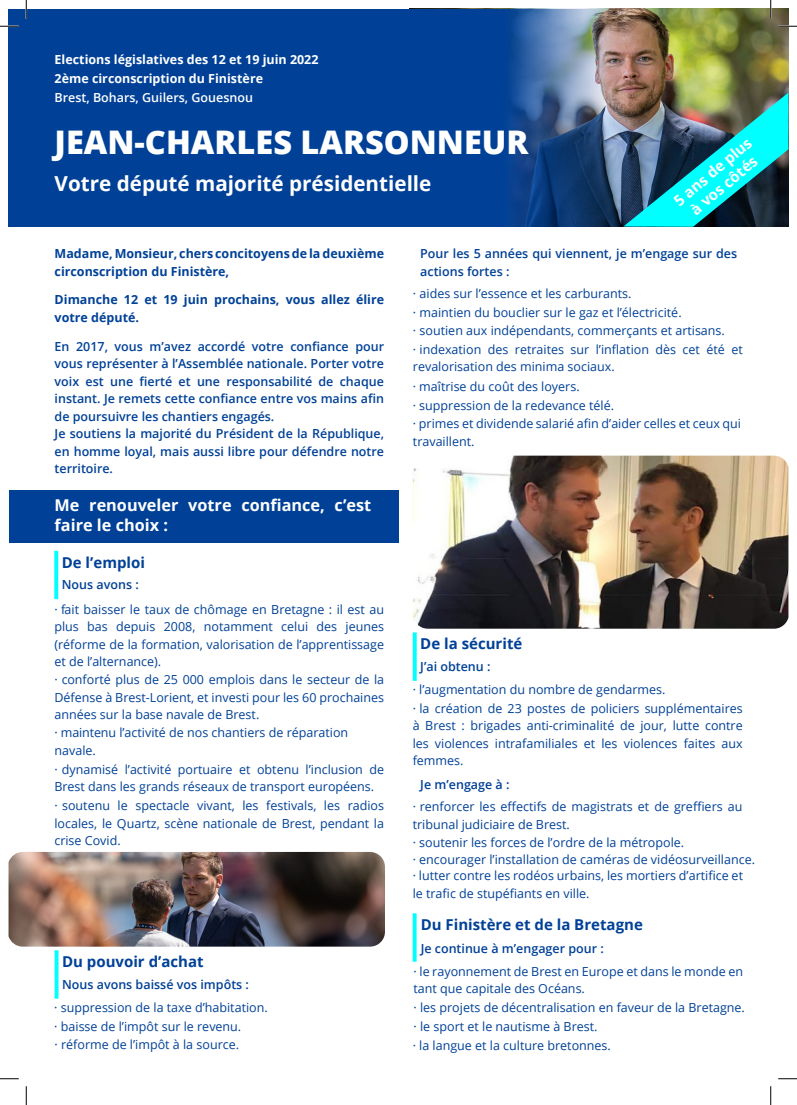
<style>
.page{position:relative;width:797px;height:1105px;background:#fff}
.page>*{position:absolute;margin:0;border:0;box-sizing:border-box;transform-origin:0 0}
.t1{font:800 32.5px "Open Sans";color:#fff}
.t2{font:700 20.62px "Open Sans";color:#fff}
.t3{font:700 16.25px/20px "Open Sans";color:#fff}
.t4{font:700 15px "Open Sans";color:#004197}
.t5{font:700 15px "Open Sans";color:#fff}
.t6{font:12.5px/17.5px "Open Sans";color:#004197}
.t7{font:600 12.5px/17.5px "Open Sans";color:#004197;text-align:justify}
.t8{font:700 12.5px/17.5px "Open Sans";color:#004197}
.t9{font:700 12.5px "Open Sans";color:#fff}
.t10{font:600 12.5px "Open Sans";color:#fff}
</style>
<div class="page">
<img style="left:604px;top:9px;width:184px;height:217px">
<img style="left:483px;top:9px;width:121px;height:217px">
<div style="left:9px;top:490px;width:389px;height:52px;background:#004197"></div>
<div style="left:9px;top:9px;width:474px;height:217px;background:#004197"></div>
<img style="left:623px;top:92px;width:166px;height:135px">
<svg style="left:54px;top:551px;width:4px;height:48px"></svg>
<img style="left:9px;top:852px;width:376px;height:95px">
<img style="left:413px;top:456px;width:375px;height:173px">
<svg style="left:55px;top:950px;width:4px;height:49px"></svg>
<svg style="left:412px;top:913px;width:4px;height:49px"></svg>
<hr style="left:413px;top:632px;width:3px;height:49px;background:#0ff">
<svg style="left:0;top:25px;width:19px;height:2px"></svg>
<svg style="left:778px;top:25px;width:19px;height:2px"></svg>
<svg style="left:0;top:1078px;width:19px;height:1px"></svg>
<svg style="left:778px;top:1078px;width:19px;height:1px"></svg>
<svg style="left:25px;top:0;width:2px;height:19px"></svg>
<svg style="left:25px;top:1086px;width:2px;height:19px"></svg>
<svg style="left:770px;top:0;width:1px;height:19px"></svg>
<svg style="left:770px;top:1086px;width:1px;height:19px"></svg>
<p class="t9" style="left:55px;top:51px;width:265px">Elections législatives des 12 et 19 juin 2022</p>
<p class="t9" style="left:55px;top:70px;width:210px">2ème circonscription du Finistère</p>
<p class="t10" style="left:55px;top:89px;width:200px">Brest, Bohars, Guilers, Gouesnou</p>
<p class="t1" style="left:55px;top:118px;width:475px">JEAN-CHARLES LARSONNEUR</p>
<p class="t2" style="left:55px;top:169px;width:378px">Votre député majorité présidentielle</p>
<p class="t5" style="left:669px;top:195px;width:98px;rotate:-40deg">5 ans de plus</p>
<p class="t5" style="left:685px;top:203px;width:83px;rotate:-40deg">à vos côtés</p>
<p class="t8" style="left:55px;top:244px;width:331px">Madame, Monsieur, chers concitoyens de la deuxième circonscription du Finistère,</p>
<p class="t8" style="left:55px;top:291px;width:331px">Dimanche 12 et 19 juin prochains, vous allez élire votre député.</p>
<p class="t7" style="left:55px;top:337px;width:331px">En 2017, vous m’avez accordé votre confiance pour vous représenter à l’Assemblée nationale. Porter votre voix est une fierté et une responsabilité de chaque instant. Je remets cette confiance entre vos mains afin de poursuivre les chantiers engagés.</p>
<p class="t7" style="left:55px;top:424px;width:331px">Je soutiens la majorité du Président de la République, en homme loyal, mais aussi libre pour défendre notre territoire.</p>
<p class="t3" style="left:55px;top:495px;width:318px">Me renouveler votre confiance, c’est faire le choix :</p>
<p class="t4" style="left:62px;top:552px;width:85px">De l’emploi</p>
<p class="t7" style="left:62px;top:576px;width:78px">Nous avons :</p>
<p class="t6" style="left:54px;top:600px;width:331px;text-align:justify">· fait baisser le taux de chômage en Bretagne : il est au plus bas depuis 2008, notamment celui des jeunes (réforme de la formation, valorisation de l’apprentissage et de l’alternance).</p>
<p class="t6" style="left:54px;top:671px;width:331px;text-align:justify">· conforté plus de 25 000 emplois dans le secteur de la Défense à Brest-Lorient, et investi pour les 60 prochaines années sur la base navale de Brest.</p>
<p class="t6" style="left:55px;top:723px;width:295px">· maintenu l’activité de nos chantiers de réparation</p>
<p class="t6" style="left:54px;top:760px;width:331px">· dynamisé l’activité portuaire et obtenu l’inclusion de<br>Brest dans les grands réseaux de transport européens.</p>
<p class="t6" style="left:54px;top:797px;width:331px;text-align:justify">· soutenu le spectacle vivant, les festivals, les radios locales, le Quartz, scène nationale de Brest, pendant la crise Covid.</p>
<p class="t6" style="left:55px;top:741px;width:43px">navale.</p>
<p class="t4" style="left:62px;top:951px;width:143px">Du pouvoir d’achat</p>
<p class="t7" style="left:62px;top:975px;width:188px">Nous avons baissé vos impôts :</p>
<p class="t6" style="left:54px;top:998px;width:215px">· suppression de la taxe d’habitation.</p>
<p class="t6" style="left:54px;top:1017px;width:188px">· baisse de l’impôt sur le revenu.</p>
<p class="t6" style="left:54px;top:1036px;width:186px">· réforme de l’impôt à la source.</p>
<p class="t7" style="left:420px;top:244px;width:318px">Pour les 5 années qui viennent, je m’engage sur des actions fortes :</p>
<p class="t6" style="left:413px;top:284px;width:220px">· aides sur l’essence et les carburants.</p>
<p class="t6" style="left:413px;top:303px;width:270px">· maintien du bouclier sur le gaz et l’électricité.</p>
<p class="t6" style="left:413px;top:340px;width:331px">· indexation des retraites sur l’inflation dès cet été et revalorisation des minima sociaux.</p>
<p class="t6" style="left:412px;top:396px;width:203px">· suppression de la redevance télé.</p>
<p class="t6" style="left:413px;top:322px;width:313px">· soutien aux indépendants, commerçants et artisans.</p>
<p class="t6" style="left:412px;top:377px;width:168px">· maîtrise du coût des loyers.</p>
<p class="t6" style="left:413px;top:415px;width:329px">· primes et dividende salarié afin d’aider celles et ceux qui travaillent.</p>
<p class="t4" style="left:420px;top:633px;width:104px">De la sécurité</p>
<p class="t7" style="left:420px;top:657px;width:72px">J’ai obtenu :</p>
<p class="t6" style="left:412px;top:680px;width:254px">· l’augmentation du nombre de gendarmes.</p>
<p class="t6" style="left:412px;top:699px;width:331px;text-align:justify">· la création de 23 postes de policiers supplémentaires à Brest : brigades anti-criminalité de jour, lutte contre les violences intrafamiliales et les violences faites aux femmes.</p>
<p class="t7" style="left:420px;top:775px;width:91px">Je m’engage à :</p>
<p class="t6" style="left:412px;top:798px;width:331px">· renforcer les effectifs de magistrats et de greffiers au tribunal judiciaire de Brest.</p>
<p class="t6" style="left:412px;top:834px;width:273px">· soutenir les forces de l’ordre de la métropole.</p>
<p class="t6" style="left:413px;top:850px;width:344px">· encourager l’installation de caméras de vidéosurveillance.</p>
<p class="t6" style="left:413px;top:866px;width:332px">· lutter contre les rodéos urbains, les mortiers d’artifice et le trafic de stupéfiants en ville.</p>
<p class="t4" style="left:420px;top:914px;width:224px">Du Finistère et de la Bretagne</p>
<p class="t7" style="left:420px;top:939px;width:185px">Je continue à m’engager pour :</p>
<p class="t6" style="left:413px;top:962px;width:331px">· le rayonnement de Brest en Europe et dans le monde en tant que capitale des Océans.</p>
<p class="t6" style="left:413px;top:998px;width:333px">· les projets de décentralisation en faveur de la Bretagne.</p>
<p class="t6" style="left:413px;top:1018px;width:185px">· le sport et le nautisme à Brest.</p>
<p class="t6" style="left:412px;top:1037px;width:200px">· la langue et la culture bretonnes.</p>
</div>
